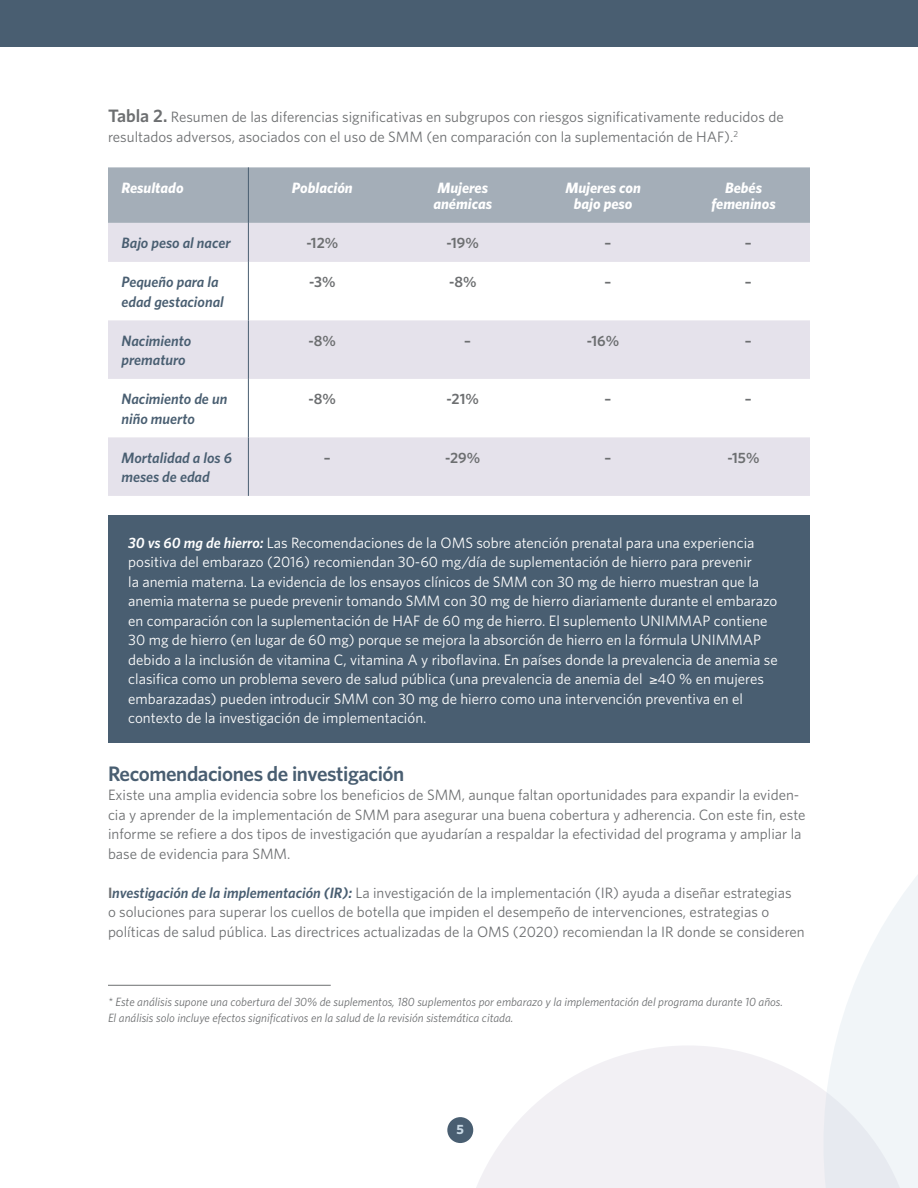
<style>
.page{position:relative;width:918px;height:1188px;background:#fff}
.page>*{position:absolute;margin:0;border:0;box-sizing:border-box;transform-origin:0 0}
.t1{font:600 21px "Whitney";letter-spacing:-.02em;color:#495e71}
.t2{font:15px/19.5px "Whitney";color:#fff}
.t3{font:15px/19.5px "Whitney";color:#6d6f71}
.t4{font:italic 600 15px/19.5px "Whitney";color:#495e71}
.t5{font:italic 700 15px/16.5px "Whitney";color:#fff;text-align:center}
.t6{font:600 15px "Whitney";color:#6d6f71}
.t7{font:700 13.5px "Whitney";color:#c9d9e5}
.t8{font:italic 12px/16.5px "Whitney";color:#6d6f71}
.s1{font-weight:600;font-size:18px}
.s2{font-weight:600;font-style:italic}
.s3{font-weight:600}
.s4{font-weight:600;font-style:italic;color:#495e71}
</style>
<div class="page">
<div style="left:447px;top:1117px;width:26px;height:26px;background:#495e71;border-radius:50%"></div>
<svg style="left:459px;top:1046px;width:365px;height:142px;fill:#f2f0f4"></svg>
<svg style="left:824px;top:875px;width:94px;height:313px;fill:#f1f5f8"></svg>
<div style="left:108px;top:167px;width:702px;height:56px;background:#a4aeb8"></div>
<svg style="left:108px;top:223px;width:702px;height:273px;fill:#e5e2eb"></svg>
<hr style="left:248px;top:167px;width:1px;height:56px;background:#495e71">
<hr style="left:248px;top:223px;width:1px;height:39px;background:#495e71">
<hr style="left:248px;top:262px;width:1px;height:58px;background:#495e71">
<hr style="left:248px;top:320px;width:1px;height:59px;background:#495e71">
<hr style="left:248px;top:379px;width:1px;height:58px;background:#495e71">
<hr style="left:248px;top:437px;width:1px;height:59px;background:#495e71">
<div style="left:108px;top:515px;width:702px;height:228px;background:#495e71"></div>
<div style="left:0;top:0;width:918px;height:46px;background:#495e71"></div>
<hr style="left:108px;top:985px;width:223px;height:1px;background:#6d6f71">
<p class="t3" style="left:108px;top:107px;width:677px"><span class="s1">Tabla 2.</span> Resumen de las diferencias significativas en subgrupos con riesgos significativamente reducidos de resultados adversos, asociados con el uso de SMM (en comparación con la suplementación de HAF).<sup>2</sup></p>
<p class="t5" style="left:122px;top:179px;width:64px">Resultado</p>
<p class="t5" style="left:292px;top:179px;width:62px">Población</p>
<p class="t5" style="left:433px;top:179px;width:60px;text-align:left">Mujeres anémicas</p>
<p class="t5" style="left:565px;top:179px;width:77px">Mujeres con bajo peso</p>
<p class="t5" style="left:711px;top:179px;width:66px">Bebés femeninos</p>
<p class="t4" style="left:122px;top:233px;width:111px">Bajo peso al nacer</p>
<p class="t6" style="left:306px;top:233px;width:33px">-12%</p>
<p class="t6" style="left:447px;top:233px;width:34px">-19%</p>
<p class="t6" style="left:605px;top:233px;width:8px">–</p>
<p class="t6" style="left:745px;top:233px;width:8px">–</p>
<p class="t4" style="left:122px;top:272px;width:104px">Pequeño para la edad gestacional</p>
<p class="t6" style="left:309px;top:272px;width:28px">-3%</p>
<p class="t6" style="left:449px;top:272px;width:29px">-8%</p>
<p class="t6" style="left:605px;top:272px;width:8px">–</p>
<p class="t6" style="left:745px;top:272px;width:8px">–</p>
<p class="t4" style="left:122px;top:331px;width:71px">Nacimiento prematuro</p>
<p class="t6" style="left:309px;top:331px;width:29px">-8%</p>
<p class="t6" style="left:464px;top:331px;width:8px">–</p>
<p class="t6" style="left:587px;top:331px;width:34px">-16%</p>
<p class="t6" style="left:745px;top:331px;width:8px">–</p>
<p class="t4" style="left:122px;top:389px;width:107px">Nacimiento de un niño muerto</p>
<p class="t6" style="left:309px;top:389px;width:29px">-8%</p>
<p class="t6" style="left:447px;top:389px;width:34px">-21%</p>
<p class="t6" style="left:605px;top:389px;width:8px">–</p>
<p class="t6" style="left:745px;top:389px;width:8px">–</p>
<p class="t4" style="left:122px;top:448px;width:112px">Mortalidad a los 6 meses de edad</p>
<p class="t6" style="left:324px;top:448px;width:8px">–</p>
<p class="t6" style="left:445px;top:448px;width:37px">-29%</p>
<p class="t6" style="left:605px;top:448px;width:8px">–</p>
<p class="t6" style="left:728px;top:448px;width:33px">-15%</p>
<p class="t2" style="left:128px;top:532px;width:651px"><span class="s2">30 vs 60 mg de hierro:</span> Las Recomendaciones de la OMS sobre atención prenatal para una experiencia positiva del embarazo (2016) recomiendan 30-60 mg/día de suplementación de hierro para prevenir<br>la anemia materna. La evidencia de los ensayos clínicos de SMM con 30 mg de hierro muestran que la anemia materna se puede prevenir tomando SMM con 30 mg de hierro diariamente durante el embarazo en comparación con la suplementación de HAF de 60 mg de hierro. El suplemento UNIMMAP contiene 30 mg de hierro (en lugar de 60 mg) porque se mejora la absorción de hierro en la fórmula UNIMMAP debido a la inclusión de vitamina C, vitamina A y riboflavina. En países donde la prevalencia de anemia se clasifica como un problema severo de salud pública (una prevalencia de anemia del ≥40 % en mujeres embarazadas) pueden introducir SMM con 30 mg de hierro como una intervención preventiva en el contexto de la investigación de implementación.</p>
<p class="t1" style="left:108px;top:760px;width:298px">Recomendaciones de investigación</p>
<p class="t3" style="left:108px;top:785px;width:699px">Existe una amplia evidencia sobre los beneficios de SMM, aunque faltan oportunidades para expandir la eviden&shy;cia y aprender de la implementación de SMM para asegurar una buena cobertura y adherencia. Con este fin, este informe se refiere a dos tipos de investigación que ayudarían a respaldar la efectividad del programa y ampliar la base de evidencia para SMM.</p>
<p class="t3" style="left:108px;top:883px;width:698px"><span class="s3">I</span><span class="s4">nvestigación de la implementación (IR):</span> La investigación de la implementación (IR) ayuda a diseñar estrategias<br>o soluciones para superar los cuellos de botella que impiden el desempeño de intervenciones, estrategias o políticas de salud pública. Las directrices actualizadas de la OMS (2020) recomiendan la IR donde se consideren</p>
<p class="t8" style="left:108px;top:993px;width:677px">* Este análisis supone una cobertura del 30% de suplementos, 180 suplementos por embarazo y la implementación del programa durante 10 años.<br>El análisis solo incluye efectos significativos en la salud de la revisión sistemática citada.</p>
<p class="t7" style="left:457px;top:1120px;width:9px">5</p>
</div>
